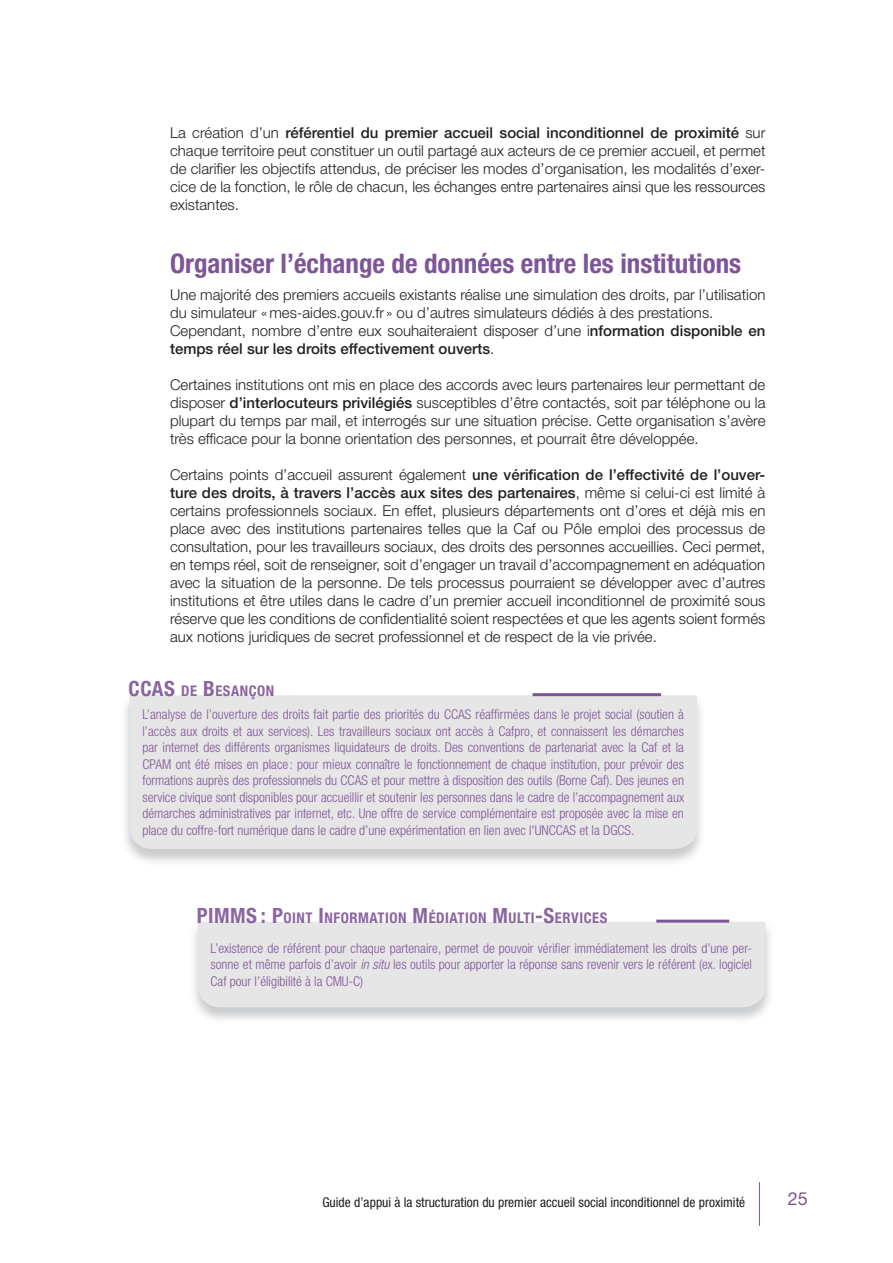
<style>
.page{position:relative;width:893px;height:1263px;background:#fff}
.page>*{position:absolute;margin:0;border:0;box-sizing:border-box;transform-origin:0 0}
.t1{font:700 condensed 27px "Helvetica Neue LT Std";color:#7e5697}
.t2{font:18px "Helvetica Neue LT Std";color:#7e5697}
.t3{font:300 15px/18px "Helvetica Neue LT Std";color:#231f20;text-align:justify}
.t4{font:700 condensed 14.7px "Helvetica Neue LT Std";letter-spacing:.035em;color:#8a659f}
.t5{font:300 condensed 13.5px/16.5px "Helvetica Neue LT Std";color:#7e5697;text-align:justify}
.t6{font:condensed 13.5px "Helvetica Neue LT Std";color:#231f20}
.s1{font-weight:500}
.s2{font-size:21px}
.s3{font-style:italic}
</style>
<div class="page">
<hr style="left:759px;top:1182px;width:1px;height:44px;background:#7e5697">
<div style="left:130px;top:695px;width:567px;height:154px;background:#e7e6e6"></div>
<hr style="left:533px;top:693px;width:128px;height:3px;background:#7e5697">
<div style="left:198px;top:922px;width:567px;height:85px;background:#e7e6e6"></div>
<hr style="left:656px;top:919px;width:73px;height:3px;background:#7e5697">
<p class="t3" style="left:170px;top:124px;width:597px">La création d’un <span class="s1">référentiel du premier accueil social inconditionnel de proximité</span> sur chaque territoire peut constituer un outil partagé aux acteurs de ce premier accueil, et permet de clarifier les objectifs attendus, de préciser les modes d’organisation, les modalités d’exer&shy;cice de la fonction, le rôle de chacun, les échanges entre partenaires ainsi que les ressources existantes.</p>
<h1 class="t1" style="left:170px;top:247px;width:573px">Organiser l’échange de données entre les institutions</h1>
<p class="t3" style="left:170px;top:285px;width:597px;text-align:left">Une majorité des premiers accueils existants réalise une simulation des droits, par l’utilisation du simulateur « mes-aides.gouv.fr » ou d’autres simulateurs dédiés à des prestations.<br>Cependant, nombre d’entre eux souhaiteraient disposer d’une i<span class="s1">nformation disponible en temps réel sur les droits effectivement ouverts</span>.</p>
<p class="t3" style="left:170px;top:375px;width:597px">Certaines institutions ont mis en place des accords avec leurs partenaires leur permettant de disposer <span class="s1">d’interlocuteurs privilégiés</span> susceptibles d’être contactés, soit par téléphone ou la plupart du temps par mail, et interrogés sur une situation précise. Cette organisation s’avère très efficace pour la bonne orientation des personnes, et pourrait être développée.</p>
<p class="t3" style="left:170px;top:465px;width:597px">Certains points d’accueil assurent également <span class="s1">une vérification de l’effectivité de l’ouver&shy;ture des droits, à travers l’accès aux sites des partenaires</span>, même si celui-ci est limité à certains professionnels sociaux. En effet, plusieurs départements ont d’ores et déjà mis en place avec des institutions partenaires telles que la Caf ou Pôle emploi des processus de consultation, pour les travailleurs sociaux, des droits des personnes accueillies. Ceci permet, en temps réel, soit de renseigner, soit d’engager un travail d’accompagnement en adéquation avec la situation de la personne. De tels processus pourraient se développer avec d’autres institutions et être utiles dans le cadre d’un premier accueil inconditionnel de proximité sous réserve que les conditions de confidentialité soient respectées et que les agents soient formés aux notions juridiques de secret professionnel et de respect de la vie privée.</p>
<p class="t4" style="left:129px;top:682px;width:147px"><span class="s2">CCAS</span> DE <span class="s2">B</span>ESANÇON</p>
<p class="t5" style="left:142px;top:706px;width:543px">L’analyse de l’ouverture des droits fait partie des priorités du CCAS réaffirmées dans le projet social (soutien à l’accès aux droits et aux services). Les travailleurs sociaux ont accès à Cafpro, et connaissent les démarches par internet des différents organismes liquidateurs de droits. Des conventions de partenariat avec la Caf et la CPAM ont été mises en place : pour mieux connaître le fonctionnement de chaque institution, pour prévoir des formations auprès des professionnels du CCAS et pour mettre à disposition des outils (Borne Caf). Des jeunes en service civique sont disponibles pour accueillir et soutenir les personnes dans le cadre de l’accompagnement aux démarches administratives par internet, etc. Une offre de service complémentaire est proposée avec la mise en place du coffre-fort numérique dans le cadre d’une expérimentation en lien avec l'UNCCAS et la DGCS.</p>
<p class="t4" style="left:197px;top:909px;width:412px"><span class="s2">PIMMS : P</span>OINT <span class="s2">I</span>NFORMATION <span class="s2">M</span>ÉDIATION <span class="s2">M</span>ULTI<span class="s2">-S</span>ERVICES</p>
<p class="t5" style="left:211px;top:940px;width:543px">L’existence de référent pour chaque partenaire, permet de pouvoir vérifier immédiatement les droits d’une per&shy;sonne et même parfois d’avoir <span class="s3">in situ</span> les outils pour apporter la réponse sans revenir vers le référent (ex. logiciel Caf pour l’éligibilité à la CMU-C)</p>
<p class="t6" style="left:322px;top:1194px;width:424px">Guide d’appui à la structuration du premier accueil social inconditionnel de proximité</p>
<p class="t2" style="left:788px;top:1187px;width:22px">25</p>
</div>
